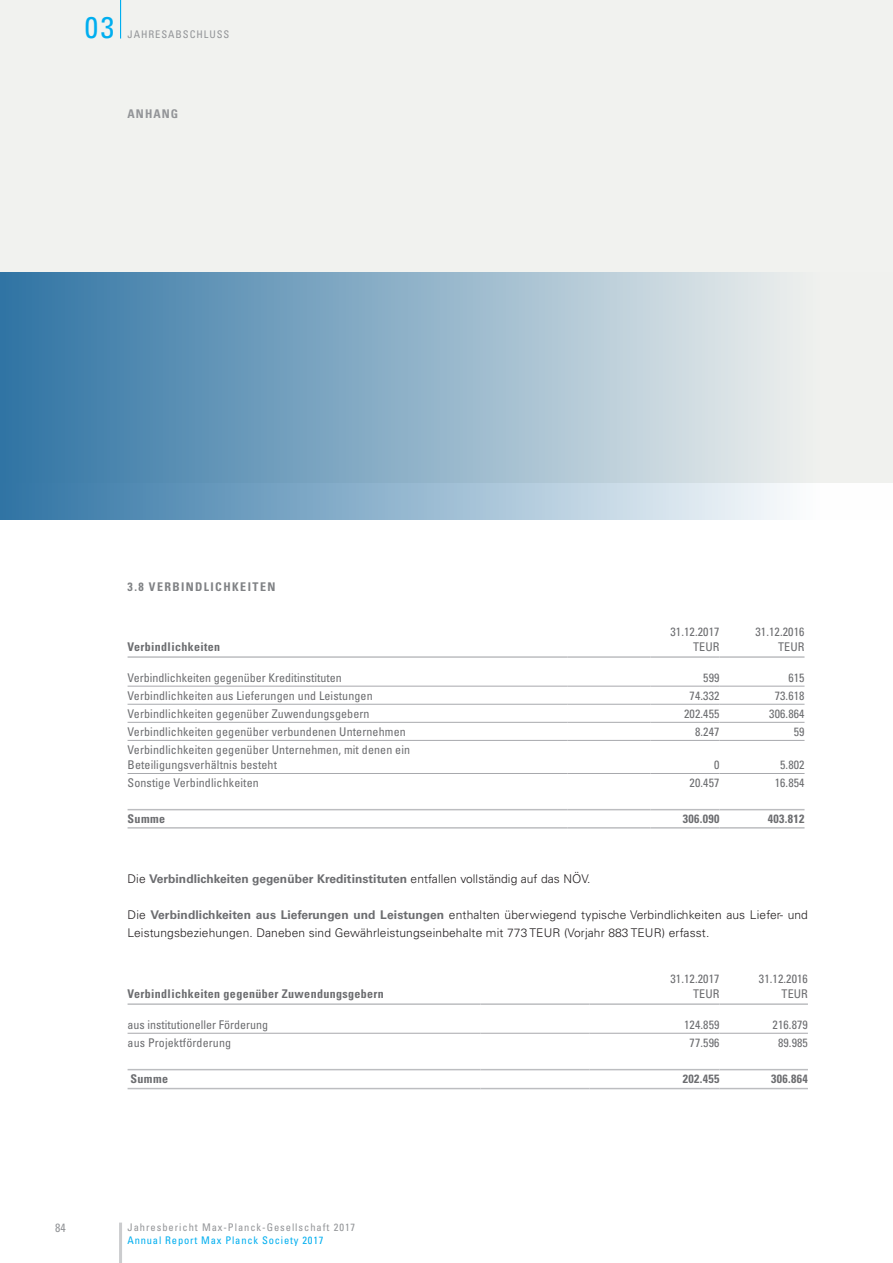
<style>
.page{position:relative;width:893px;height:1263px;background:#fff}
.page>*{position:absolute;margin:0;border:0;box-sizing:border-box;transform-origin:0 0}
.t1{font:condensed 30px "Univers LT";color:#00aeef}
.t2{font:condensed 12px/15px "Univers LT";letter-spacing:.01em;color:#6c6d70;text-align:right}
.t3{font:300 12px/18.1px "Univers LT";letter-spacing:.01em;color:#231f20}
.t4{font:700 condensed 12px "Univers LT";letter-spacing:.03em;color:#6c6d70}
.t5{font:700 12px "Univers LT";letter-spacing:.005em;color:#6c6d70}
.t6{font:700 condensed 12px "Univers LT";color:#808285}
.t7{font:700 condensed 12px "Univers LT";letter-spacing:.09em;color:#939598}
.t8{font:condensed 12px "Univers LT";color:#939598}
.t9{font:condensed 10.5px "Univers LT";letter-spacing:.09em;color:#939598}
.t10{font:condensed 10.5px "Univers LT";letter-spacing:.075em;color:#00aeef}
.s1{font-weight:300;color:#231f20}
.s2{font-weight:700;color:#6c6d70}
</style>
<div class="page">
<div style="left:0;top:0;width:893px;height:482px;background:#f1f2ef"></div>
<hr style="left:119px;top:1222px;width:3px;height:41px;background:#cbccce">
<hr style="left:120px;top:0;width:1px;height:39px;background:#00aeef">
<hr style="left:128px;top:686px;width:440px;height:1px;background:#a8a9ad">
<hr style="left:568px;top:686px;width:83px;height:1px;background:#a8a9ad">
<hr style="left:651px;top:686px;width:68px;height:1px;background:#a8a9ad">
<hr style="left:719px;top:686px;width:85px;height:1px;background:#a8a9ad">
<hr style="left:128px;top:809px;width:440px;height:1px;background:#bcbdc0">
<hr style="left:568px;top:809px;width:83px;height:1px;background:#bcbdc0">
<hr style="left:651px;top:809px;width:68px;height:1px;background:#bcbdc0">
<hr style="left:719px;top:809px;width:85px;height:1px;background:#bcbdc0">
<hr style="left:128px;top:827px;width:440px;height:2px;background:#bcbdc0">
<hr style="left:568px;top:827px;width:83px;height:2px;background:#bcbdc0">
<hr style="left:651px;top:827px;width:68px;height:2px;background:#bcbdc0">
<hr style="left:719px;top:827px;width:85px;height:2px;background:#bcbdc0">
<hr style="left:128px;top:656px;width:440px;height:2px;background:#bcbdc0">
<hr style="left:568px;top:656px;width:83px;height:2px;background:#bcbdc0">
<hr style="left:651px;top:656px;width:68px;height:2px;background:#bcbdc0">
<hr style="left:719px;top:656px;width:85px;height:2px;background:#bcbdc0">
<hr style="left:128px;top:704px;width:440px;height:1px;background:#a8a9ad">
<hr style="left:568px;top:704px;width:83px;height:1px;background:#a8a9ad">
<hr style="left:651px;top:704px;width:68px;height:1px;background:#a8a9ad">
<hr style="left:719px;top:704px;width:85px;height:1px;background:#a8a9ad">
<hr style="left:128px;top:722px;width:440px;height:1px;background:#a8a9ad">
<hr style="left:568px;top:722px;width:83px;height:1px;background:#a8a9ad">
<hr style="left:651px;top:722px;width:68px;height:1px;background:#a8a9ad">
<hr style="left:719px;top:722px;width:85px;height:1px;background:#a8a9ad">
<hr style="left:128px;top:740px;width:440px;height:1px;background:#a8a9ad">
<hr style="left:568px;top:740px;width:83px;height:1px;background:#a8a9ad">
<hr style="left:651px;top:740px;width:68px;height:1px;background:#a8a9ad">
<hr style="left:719px;top:740px;width:85px;height:1px;background:#a8a9ad">
<hr style="left:128px;top:773px;width:440px;height:1px;background:#a8a9ad">
<hr style="left:568px;top:773px;width:83px;height:1px;background:#a8a9ad">
<hr style="left:651px;top:773px;width:68px;height:1px;background:#a8a9ad">
<hr style="left:719px;top:773px;width:85px;height:1px;background:#a8a9ad">
<hr style="left:128px;top:1033px;width:352px;height:1px;background:#a8a9ad">
<hr style="left:480px;top:1033px;width:110px;height:1px;background:#a8a9ad">
<hr style="left:590px;top:1033px;width:129px;height:1px;background:#a8a9ad">
<hr style="left:719px;top:1033px;width:89px;height:1px;background:#a8a9ad">
<hr style="left:128px;top:1069px;width:352px;height:1px;background:#bcbdc0">
<hr style="left:480px;top:1069px;width:110px;height:1px;background:#bcbdc0">
<hr style="left:590px;top:1069px;width:129px;height:1px;background:#bcbdc0">
<hr style="left:719px;top:1069px;width:89px;height:1px;background:#bcbdc0">
<hr style="left:128px;top:1088px;width:352px;height:1px;background:#bcbdc0">
<hr style="left:480px;top:1088px;width:110px;height:1px;background:#bcbdc0">
<hr style="left:590px;top:1088px;width:129px;height:1px;background:#bcbdc0">
<hr style="left:719px;top:1088px;width:89px;height:1px;background:#bcbdc0">
<hr style="left:128px;top:1003px;width:352px;height:2px;background:#bcbdc0">
<hr style="left:480px;top:1003px;width:110px;height:2px;background:#bcbdc0">
<hr style="left:590px;top:1003px;width:129px;height:2px;background:#bcbdc0">
<hr style="left:719px;top:1003px;width:89px;height:2px;background:#bcbdc0">
<div style="left:0;top:272px;width:893px;height:248px;background:linear-gradient(to right,#3175a4,#fffcf6)"></div>
<h1 class="t1" style="left:85px;top:8px;width:31px">03</h1>
<p class="t9" style="left:128px;top:28px;width:103px">JAHRESABSCHLUSS</p>
<p class="t7" style="left:128px;top:106px;width:52px">ANHANG</p>
<p class="t8" style="left:55px;top:1220px;width:12px">84</p>
<p class="t6" style="left:128px;top:580px;width:62px">3.8 Verbindlichkeiten</p>
<p class="t4" style="left:128px;top:639px;width:94px">Verbindlichkeiten</p>
<p class="t2" style="left:670px;top:624px;width:51px">31.12.2017<br>TEUR</p>
<p class="t2" style="left:755px;top:624px;width:51px">31.12.2016<br>TEUR</p>
<p class="t2" style="left:128px;top:670px;width:216px">Verbindlichkeiten gegenüber Kreditinstituten</p>
<p class="t2" style="left:703px;top:670px;width:18px">599</p>
<p class="t2" style="left:788px;top:670px;width:18px">615</p>
<p class="t2" style="left:128px;top:688px;width:247px">Verbindlichkeiten aus Lieferungen und Leistungen</p>
<p class="t2" style="left:690px;top:688px;width:31px">74.332</p>
<p class="t2" style="left:775px;top:688px;width:31px">73.618</p>
<p class="t2" style="left:128px;top:706px;width:244px">Verbindlichkeiten gegenüber Zuwendungsgebern</p>
<p class="t2" style="left:684px;top:706px;width:37px">202.455</p>
<p class="t2" style="left:769px;top:706px;width:37px">306.864</p>
<p class="t2" style="left:128px;top:724px;width:280px">Verbindlichkeiten gegenüber verbundenen Unternehmen</p>
<p class="t2" style="left:695px;top:724px;width:26px">8.247</p>
<p class="t2" style="left:794px;top:724px;width:12px">59</p>
<p class="t2" style="left:128px;top:742px;width:284px;text-align:left">Verbindlichkeiten gegenüber Unternehmen, mit denen ein<br>Beteiligungsverhältnis besteht</p>
<p class="t2" style="left:714px;top:757px;width:7px">0</p>
<p class="t2" style="left:780px;top:757px;width:26px">5.802</p>
<p class="t2" style="left:128px;top:775px;width:133px">Sonstige Verbindlichkeiten</p>
<p class="t2" style="left:690px;top:775px;width:31px">20.457</p>
<p class="t2" style="left:775px;top:775px;width:31px">16.854</p>
<p class="t4" style="left:128px;top:811px;width:39px">Summe</p>
<p class="t4" style="left:683px;top:811px;width:38px">306.090</p>
<p class="t4" style="left:768px;top:811px;width:38px">403.812</p>
<p class="t5" style="left:128px;top:871px;width:464px"><span class="s1">Die</span> Verbindlichkeiten gegenüber Kreditinstituten <span class="s1">entfallen vollständig auf das NÖV.</span></p>
<p class="t3" style="left:128px;top:906px;width:682px">Die <span class="s2">Verbindlichkeiten aus Lieferungen und Leistungen</span> enthalten überwiegend typische Verbindlichkeiten aus Liefer- und<br>Leistungsbeziehungen. Daneben sind Gewährleistungseinbehalte mit 773 TEUR (Vorjahr 883 TEUR) erfasst.</p>
<p class="t4" style="left:128px;top:986px;width:258px">Verbindlichkeiten gegenüber Zuwendungsgebern</p>
<p class="t2" style="left:670px;top:971px;width:51px">31.12.2017<br>TEUR</p>
<p class="t2" style="left:759px;top:971px;width:51px">31.12.2016<br>TEUR</p>
<p class="t2" style="left:128px;top:1017px;width:142px">aus institutioneller Förderung</p>
<p class="t2" style="left:684px;top:1017px;width:37px">124.859</p>
<p class="t2" style="left:773px;top:1017px;width:37px">216.879</p>
<p class="t2" style="left:128px;top:1035px;width:105px">aus Projektförderung</p>
<p class="t2" style="left:690px;top:1035px;width:31px">77.596</p>
<p class="t2" style="left:778px;top:1035px;width:31px">89.985</p>
<p class="t4" style="left:131px;top:1071px;width:39px">Summe</p>
<p class="t4" style="left:683px;top:1071px;width:38px">202.455</p>
<p class="t4" style="left:771px;top:1071px;width:38px">306.864</p>
<p class="t9" style="left:128px;top:1220px;width:229px">Jahresbericht Max-Planck-Gesellschaft 2017</p>
<p class="t10" style="left:128px;top:1233px;width:197px">Annual Report Max Planck Society 2017</p>
</div>
